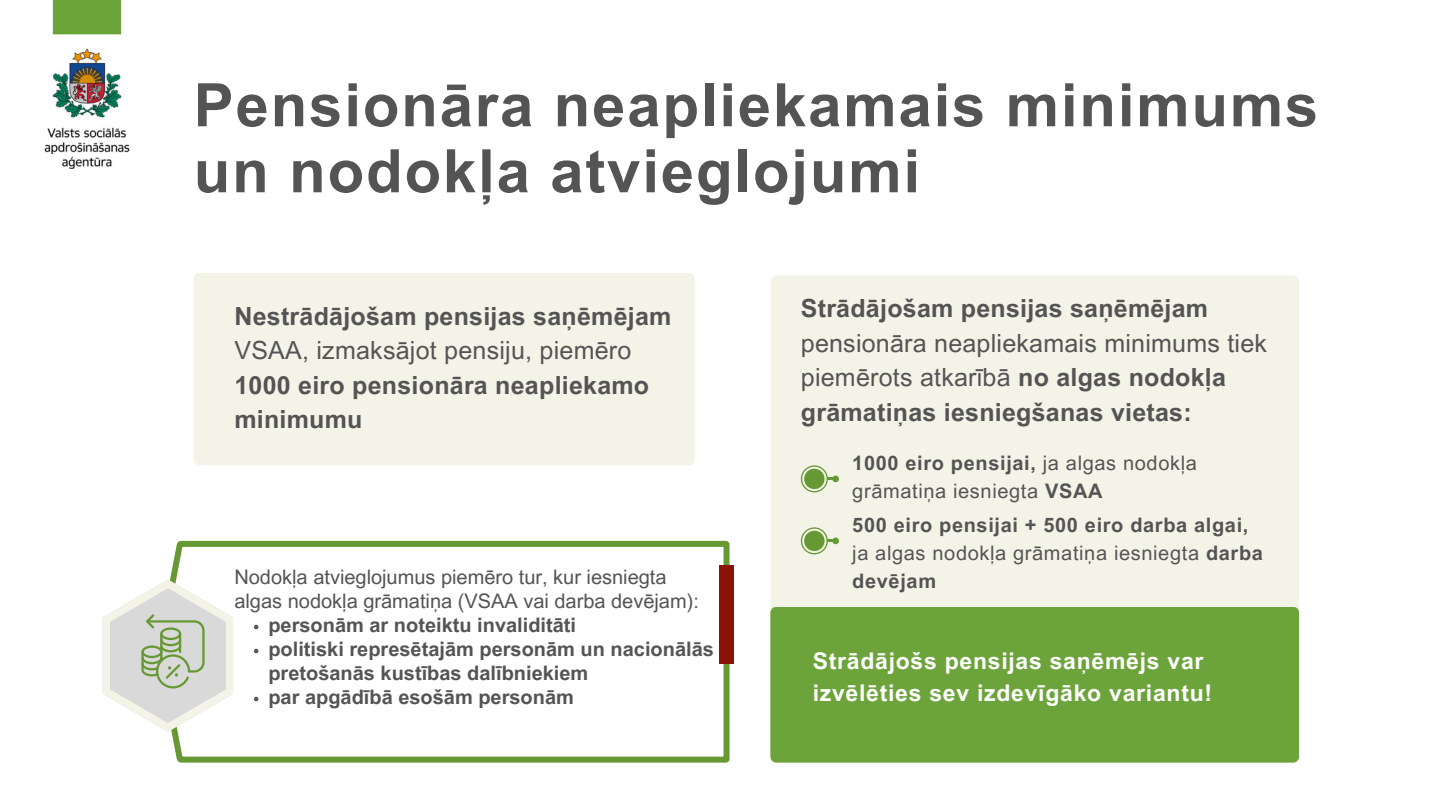
<style>
.page{position:relative;width:1440px;height:810px;background:#fff}
.page>*{position:absolute;margin:0;border:0;box-sizing:border-box;transform-origin:0 0}
.t1{font:700 60px/66px "Arial MT Pro";letter-spacing:.03em;color:#545454}
.t2{font:700 25px/34.5px "Arial MT Pro";letter-spacing:.01em;color:#545454}
.t3{font:700 23px/31.5px "Arial MT Pro";letter-spacing:.03em;color:#fff}
.t4{font:700 20px/24px "Arial MT Pro";color:#545454}
.t5{font:20px/24px "Arial MT Pro";color:#545454}
.t6{font:700 20px/27.8px "Arial MT Pro";letter-spacing:.03em;color:#545454}
.t7{font:20px/27.8px "Arial MT Pro";letter-spacing:.03em;color:#545454}
.s1{font-weight:400}
.s2{font-weight:700}
</style>
<div class="page">
<img style="left:44px;top:0;width:86px;height:169px">
<div style="left:194px;top:273px;width:501px;height:192px;background:#f3f4e7"></div>
<div style="left:770px;top:275px;width:529px;height:484px;background:#f3f4e7"></div>
<svg style="left:801px;top:465px;width:38px;height:27px"></svg>
<svg style="left:801px;top:527px;width:38px;height:27px"></svg>
<div style="left:771px;top:607px;width:528px;height:156px;background:#6ca43b"></div>
<svg style="left:170px;top:541px;width:560px;height:222px"></svg>
<div style="left:720px;top:565px;width:14px;height:98px;background:#8b1206"></div>
<svg style="left:103px;top:579px;width:130px;height:153px"></svg>
<svg style="left:254px;top:625px;width:4px;height:4px"></svg>
<svg style="left:254px;top:649px;width:4px;height:4px"></svg>
<svg style="left:254px;top:697px;width:4px;height:4px"></svg>
<p class="t1" style="left:194px;top:80px;width:1126px">Pensionāra neapliekamais minimums un nodokļa atvieglojumi</p>
<h1 class="t2" style="left:234px;top:302px;width:439px">Nestrādājošam pensijas saņēmējam<br><span class="s1">VSAA, izmaksājot pensiju, piemēro<br></span>1000 eiro pensionāra neapliekamo minimumu</h1>
<h3 class="t2" style="left:801px;top:294px;width:468px">Strādājošam pensijas saņēmējam <span class="s1">pensionāra neapliekamais minimums tiek piemērots atkarībā</span> no algas nodokļa grāmatiņas iesniegšanas vietas:</h3>
<p class="t7" style="left:852px;top:452px;width:346px"><span class="s2">1000 eiro pensijai,</span> ja algas nodokļa grāmatiņa iesniegta <span class="s2">VSAA</span></p>
<p class="t6" style="left:852px;top:514px;width:412px">500 eiro pensijai + 500 eiro darba algai, <span class="s1">ja algas nodokļa grāmatiņa iesniegta</span> darba devējam</p>
<p class="t5" style="left:234px;top:567px;width:466px">Nodokļa atvieglojumus piemēro tur, kur iesniegta algas nodokļa grāmatiņa (VSAA vai darba devējam):</p>
<p class="t4" style="left:268px;top:615px;width:309px">personām ar noteiktu invaliditāti</p>
<h3 class="t4" style="left:268px;top:639px;width:447px">politiski represētajām personām un nacionālās pretošanās kustības dalībniekiem</h3>
<p class="t4" style="left:268px;top:687px;width:307px">par apgādībā esošām personām</p>
<p class="t3" style="left:813px;top:648px;width:401px">Strādājošs pensijas saņēmējs var izvēlēties sev izdevīgāko variantu!</p>
</div>
